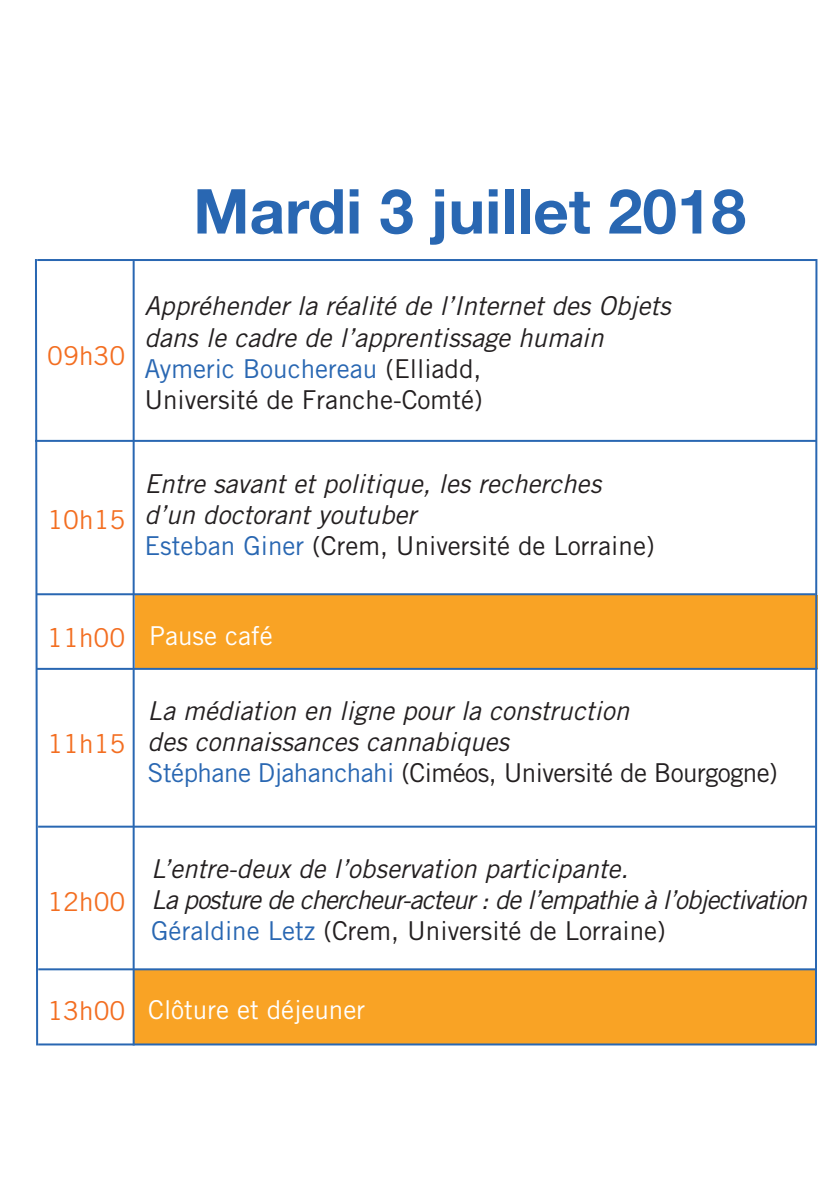
<style>
.page{position:relative;width:840px;height:1191px;background:#fff}
.page>*{position:absolute;margin:0;border:0;box-sizing:border-box;transform-origin:0 0}
.t1{font:700 62px "Helvetica Neue";color:#2967b2}
.t2{font:italic 26px/31.2px "Trade Gothic LT Std";color:#231f20}
.t3{font:italic 26px/31.2px "Trade Gothic LT Std";letter-spacing:-.04em;color:#231f20}
.t4{font:26px "Trade Gothic LT Std";color:#f36e21}
.t5{font:26px "Trade Gothic LT Std";color:#fff}
.s1{font-style:normal;color:#2967b2}
.s2{font-style:normal}
</style>
<div class="page">
<div style="left:135px;top:595px;width:682px;height:74px;background:#f9a325"></div>
<div style="left:134px;top:970px;width:681px;height:73px;background:#f9a325"></div>
<hr style="left:133px;top:261px;width:2px;height:784px;background:#2967b2">
<svg style="left:35px;top:259px;width:4px;height:787px"></svg>
<hr style="left:814px;top:259px;width:3px;height:786px;background:#2967b2">
<hr style="left:37px;top:259px;width:778px;height:2px;background:#2967b2">
<hr style="left:35px;top:440px;width:780px;height:2px;background:#2967b2">
<hr style="left:37px;top:593px;width:778px;height:2px;background:#2967b2">
<hr style="left:36px;top:668px;width:781px;height:2px;background:#2967b2">
<hr style="left:38px;top:825px;width:777px;height:2px;background:#2967b2">
<hr style="left:38px;top:1043px;width:777px;height:2px;background:#2967b2">
<hr style="left:38px;top:968px;width:777px;height:2px;background:#2967b2">
<p class="t4" style="left:47px;top:340px;width:79px">09h30</p>
<h1 class="t1" style="left:193px;top:163px;width:554px">Mardi 3 juillet 2018</h1>
<p class="t2" style="left:144px;top:291px;width:527px">Appréhender la réalité de l’Internet des Objets dans le cadre de l’apprentissage humain <span class="s1">Aymeric Bouchereau</span> <span class="s2">(Elliadd,<br>Université de Franche-Comté)</span></p>
<p class="t4" style="left:47px;top:504px;width:79px">10h15</p>
<p class="t2" style="left:144px;top:468px;width:511px">Entre savant et politique, les recherches d’un doctorant youtuber<br><span class="s1">Esteban Giner</span> <span class="s2">(Crem, Université de Lorraine)</span></p>
<p class="t4" style="left:47px;top:621px;width:79px">11h00</p>
<p class="t4" style="left:47px;top:728px;width:79px">11h15</p>
<p class="t5" style="left:149px;top:620px;width:125px">Pause café</p>
<p class="t2" style="left:147px;top:695px;width:631px">La médiation en ligne pour la construction<br>des connaissances cannabiques<br><span class="s1">Stéphane Djahanchahi</span> <span class="s2">(Ciméos, Université de Bourgogne)</span></p>
<p class="t4" style="left:47px;top:886px;width:79px">12h00</p>
<p class="t4" style="left:47px;top:995px;width:79px">13h00</p>
<p class="t3" style="left:151px;top:853px;width:656px">L’entre-deux de l’observation participante.<br>La posture de chercheur-acteur : de l’empathie à l’objectivation<br><span class="s1">Géraldine Letz</span> <span class="s2">(Crem, Université de Lorraine)</span></p>
<p class="t5" style="left:148px;top:994px;width:218px">Clôture et déjeuner</p>
</div>
